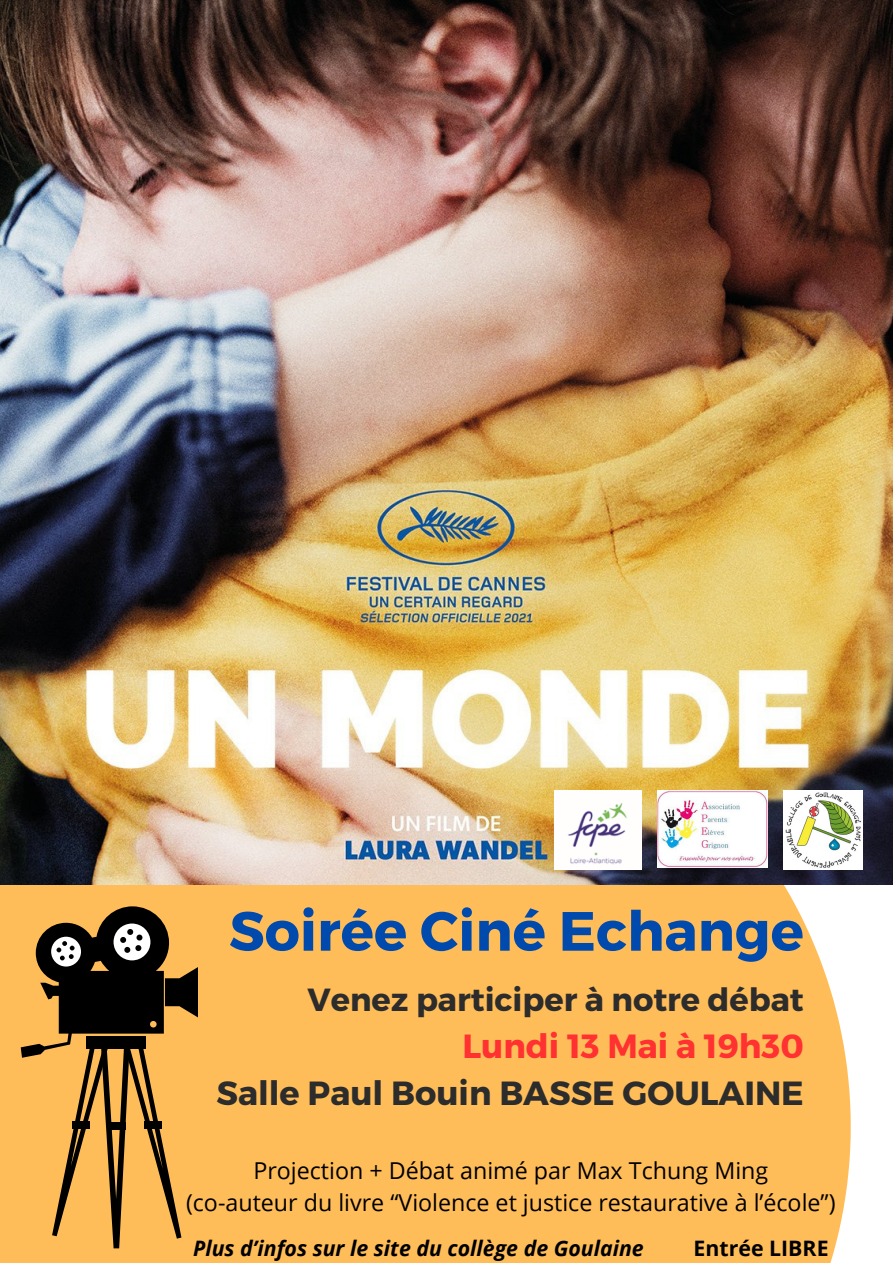
<style>
.page{position:relative;width:893px;height:1263px;background:#fff}
.page>*{position:absolute;margin:0;border:0;box-sizing:border-box;transform-origin:0 0}
.t1{font:700 55.28px "Montserrat";color:#004aad}
.t2{font:700 33.45px/46.7px "Montserrat";color:#2c2c2c;text-align:right}
.t3{font:700 32.03px "Montserrat";color:#2c2c2c}
.t4{font:23.25px "Open Sans";color:#000}
.t5{font:italic 700 21.3px "Open Sans";color:#000}
.t6{font:700 21.3px "Open Sans";color:#000}
.s1{color:#ff3131}
</style>
<div class="page">
<div style="left:0;top:656px;width:850px;height:607px;background:#ffbd59"></div>
<img style="left:0;top:0;width:893px;height:884px">
<svg style="left:21px;top:906px;width:177px;height:342px"></svg>
<img style="left:783px;top:790px;width:80px;height:79px">
<img style="left:657px;top:790px;width:110px;height:77px">
<img style="left:555px;top:790px;width:86px;height:79px">
<h1 class="t1" style="left:229px;top:895px;width:576px">Soirée Ciné Echange</h1>
<h2 class="t3" style="left:307px;top:979px;width:498px">Venez participer à notre débat</h2>
<h2 class="t2" style="left:216px;top:1021px;width:589px"><span class="s1">Lundi 13 Mai à 19h30<br></span>Salle Paul Bouin BASSE GOULAINE</h2>
<p class="t4" style="left:253px;top:1154px;width:516px">Projection + Débat animé par Max Tchung Ming</p>
<p class="t4" style="left:186px;top:1186px;width:651px">(co-auteur du livre “Violence et justice restaurative à l’école”)</p>
<p class="t5" style="left:193px;top:1233px;width:452px">Plus d’infos sur le site du collège de Goulaine</p>
<p class="t6" style="left:693px;top:1233px;width:136px">Entrée LIBRE</p>
</div>
